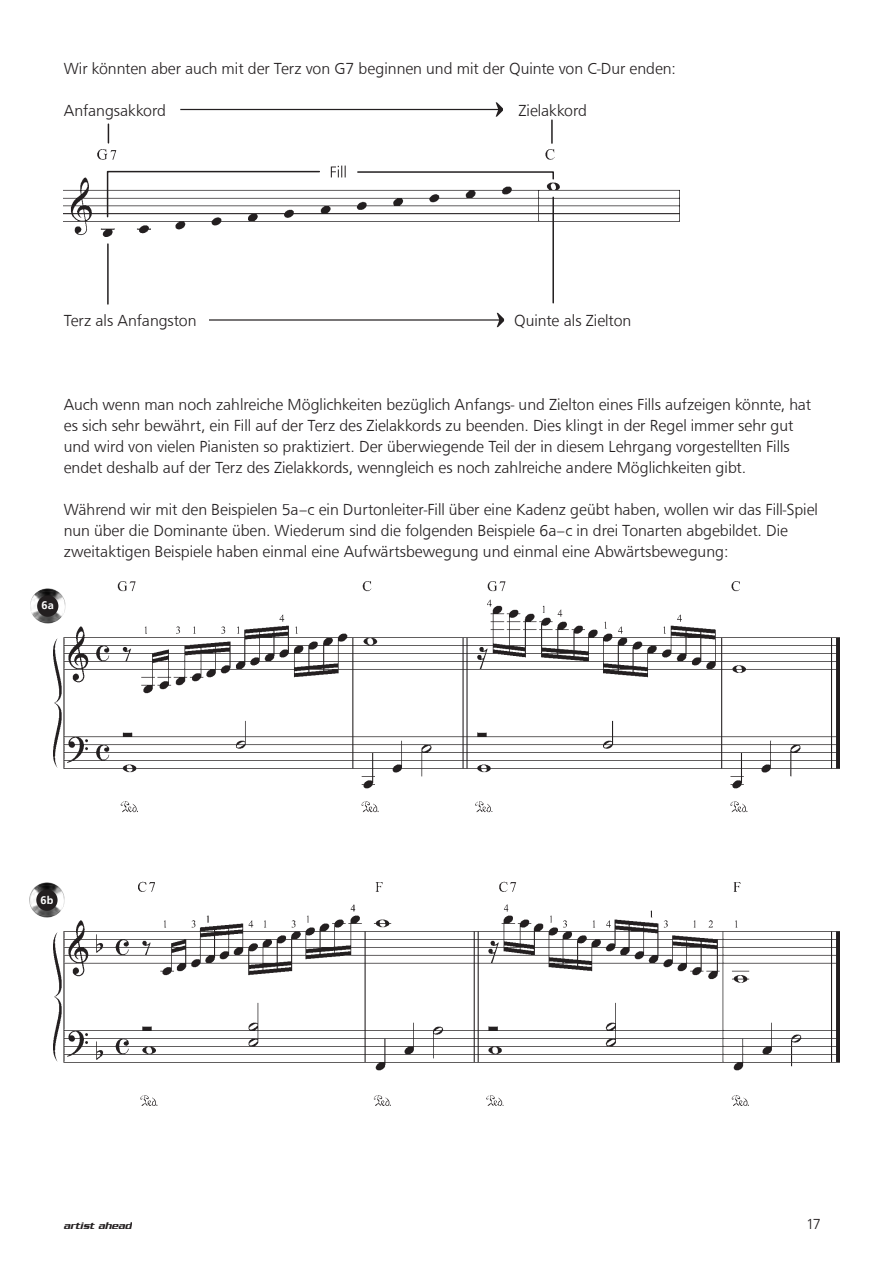
<style>
.page{position:relative;width:893px;height:1263px;background:#fff}
.page>*{position:absolute;margin:0;border:0;box-sizing:border-box;transform-origin:0 0}
.FW_TEXT{font:300 16.5px/21px "Front Page";letter-spacing:-.005em;color:#231f20}
.t1{font:300 15px "Front Page";color:#231f20}
.t2{font:500 11.4px "Front Page";color:#fff}
.t3{font:italic 500 10.5px "Serpentine";color:#231f20}
</style>
<div class="page">
<img style="left:64px;top:149px;width:616px;height:88px">
<hr style="left:107px;top:244px;width:2px;height:60px;background:#231f20">
<svg style="left:106px;top:170px;width:215px;height:48px"></svg>
<svg style="left:356px;top:171px;width:199px;height:9px"></svg>
<hr style="left:551px;top:120px;width:2px;height:23px;background:#231f20">
<hr style="left:552px;top:197px;width:2px;height:106px;background:#231f20">
<svg style="left:180px;top:102px;width:323px;height:15px"></svg>
<svg style="left:209px;top:313px;width:295px;height:14px"></svg>
<svg style="left:331px;top:166px;width:15px;height:11px"></svg>
<img style="left:53px;top:581px;width:787px;height:525px">
<img style="left:30px;top:588px;width:36px;height:36px">
<div style="left:37px;top:595px;width:21px;height:22px;background:#231f20;border-radius:50%"></div>
<img style="left:29px;top:882px;width:36px;height:36px">
<div style="left:36px;top:889px;width:22px;height:22px;background:#231f20;border-radius:50%"></div>
<svg style="left:108px;top:124px;width:1px;height:19px"></svg>
<p class="FW_TEXT" style="left:64px;top:58px;width:614px">Wir könnten aber auch mit der Terz von G7 beginnen und mit der Quinte von C-Dur enden:</p>
<p class="FW_TEXT" style="left:64px;top:100px;width:104px">Anfangsakkord</p>
<p class="FW_TEXT" style="left:518px;top:100px;width:70px">Zielakkord</p>
<p class="FW_TEXT" style="left:64px;top:310px;width:134px">Terz als Anfangston</p>
<p class="FW_TEXT" style="left:514px;top:310px;width:119px">Quinte als Zielton</p>
<p class="FW_TEXT" style="left:64px;top:394px;width:749px">Auch wenn man noch zahlreiche Möglichkeiten bezüglich Anfangs- und Zielton eines Fills aufzeigen könnte, hat es sich sehr bewährt, ein Fill auf der Terz des Zielakkords zu beenden. Dies klingt in der Regel immer sehr gut und wird von vielen Pianisten so praktiziert. Der überwiegende Teil der in diesem Lehrgang vorgestellten Fills endet deshalb auf der Terz des Zielakkords, wenngleich es noch zahlreiche andere Möglichkeiten gibt.</p>
<p class="FW_TEXT" style="left:64px;top:499px;width:756px">Während wir mit den Beispielen 5a–c ein Durtonleiter-Fill über eine Kadenz geübt haben, wollen wir das Fill-Spiel nun über die Dominante üben. Wiederum sind die folgenden Beispiele 6a–c in drei Tonarten abgebildet. Die zweitaktigen Beispiele haben einmal eine Aufwärtsbewegung und einmal eine Abwärtsbewegung:</p>
<p class="t2" style="left:41px;top:599px;width:14px">6a</p>
<p class="t2" style="left:40px;top:893px;width:15px">6b</p>
<p class="t3" style="left:64px;top:1219px;width:69px">artist ahead</p>
<p class="t1" style="left:806px;top:1215px;width:16px">17</p>
</div>
